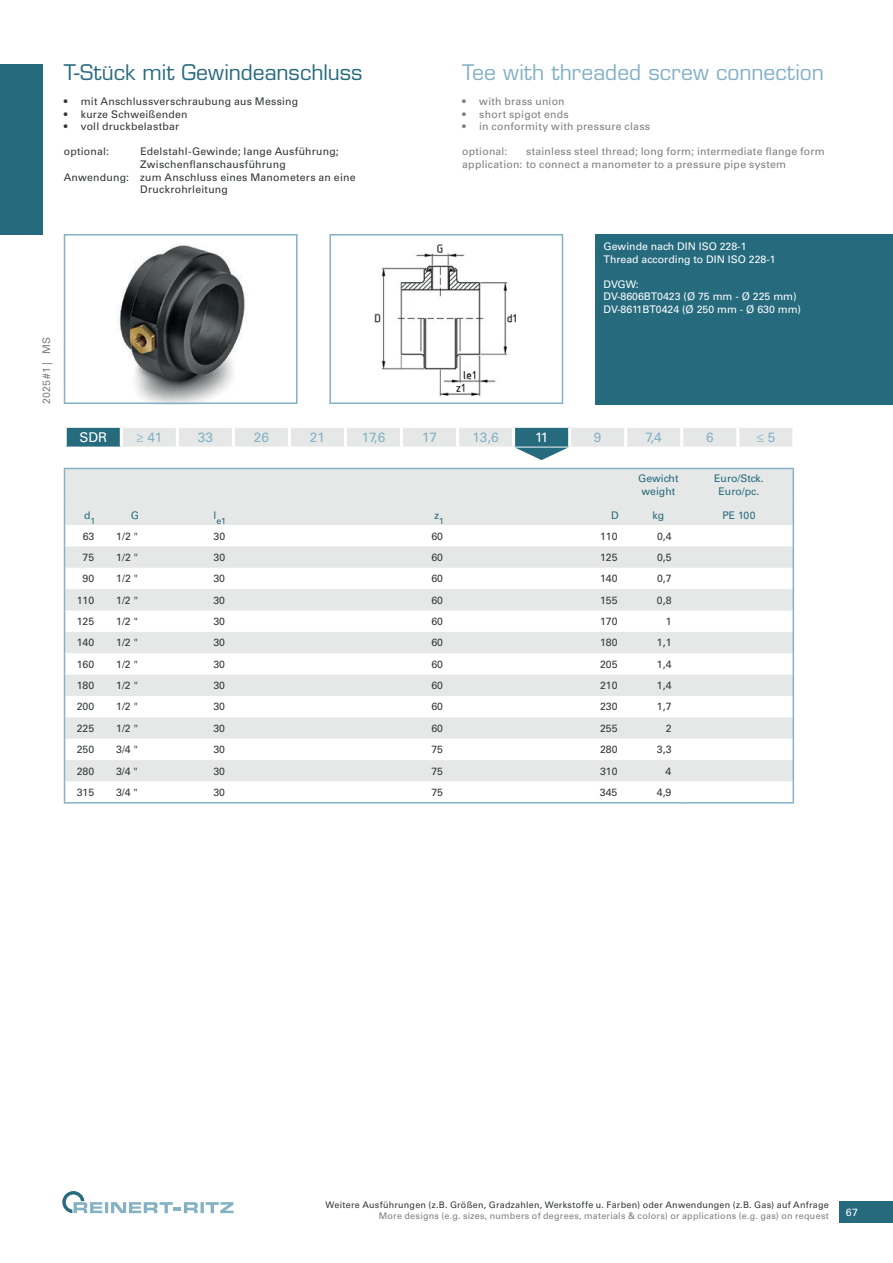
<style>
.page{position:relative;width:893px;height:1263px;background:#fff}
.page>*{position:absolute;margin:0;border:0;box-sizing:border-box;transform-origin:0 0}
.t1{font:21px "Eurostile LT Std";color:#84b1c5}
.t2{font:21px "Eurostile LT Std";letter-spacing:-.005em;color:#266a7e}
.t3{font:13.5px "Univers LT Std";color:#84b1c5}
.t4{font:13.5px "Univers LT Std";color:#fff}
.t5{font:10.5px "Univers LT Std";letter-spacing:.015em;color:#323738}
.t6{font:10.5px/12.6px "Univers LT Std";letter-spacing:.025em;color:#7c7f80}
.t7{font:10.5px/12.6px "Univers LT Std";color:#fff}
.t8{font:10.5px/12.6px "Univers LT Std";color:#266a7e;text-align:center}
.t9{font:9px "Univers LT Std";letter-spacing:.03em;color:#323738}
.t10{font:9px "Univers LT Std";letter-spacing:.025em;color:#7c7f80}
.t11{font:8.7px "Univers LT Std";color:#266a7e}
</style>
<div class="page">
<div style="left:0;top:64px;width:43px;height:170px;background:#266a7e"></div>
<div style="left:839px;top:1202px;width:54px;height:21px;background:#266a7e"></div>
<svg style="left:62px;top:1191px;width:172px;height:22px"></svg>
<div style="left:595px;top:234px;width:298px;height:170px;background:#266a7e"></div>
<img style="left:374px;top:244px;width:142px;height:152px">
<div style="left:329px;top:234px;width:234px;height:170px;border:2px solid #84b1c5"></div>
<svg style="left:65px;top:426px;width:727px;height:34px"></svg>
<img style="left:119px;top:245px;width:126px;height:156px">
<div style="left:64px;top:234px;width:234px;height:170px;border:2px solid #84b1c5"></div>
<svg style="left:65px;top:469px;width:727px;height:312px;fill:#e6e8e7"></svg>
<hr style="left:792px;top:525px;width:2px;height:21px;background:#84b1c5">
<hr style="left:792px;top:546px;width:2px;height:22px;background:#84b1c5">
<hr style="left:792px;top:568px;width:2px;height:21px;background:#84b1c5">
<hr style="left:792px;top:589px;width:2px;height:22px;background:#84b1c5">
<hr style="left:792px;top:611px;width:2px;height:21px;background:#84b1c5">
<hr style="left:792px;top:632px;width:2px;height:21px;background:#84b1c5">
<hr style="left:792px;top:653px;width:2px;height:22px;background:#84b1c5">
<hr style="left:792px;top:675px;width:2px;height:21px;background:#84b1c5">
<hr style="left:792px;top:696px;width:2px;height:21px;background:#84b1c5">
<hr style="left:792px;top:717px;width:2px;height:22px;background:#84b1c5">
<hr style="left:792px;top:739px;width:2px;height:21px;background:#84b1c5">
<hr style="left:792px;top:760px;width:2px;height:21px;background:#84b1c5">
<hr style="left:64px;top:802px;width:621px;height:2px;background:#84b1c5">
<hr style="left:792px;top:781px;width:2px;height:21px;background:#84b1c5">
<hr style="left:685px;top:802px;width:109px;height:2px;background:#84b1c5">
<hr style="left:792px;top:469px;width:2px;height:32px;background:#84b1c5">
<hr style="left:792px;top:501px;width:2px;height:24px;background:#84b1c5">
<hr style="left:64px;top:468px;width:44px;height:1px;background:#84b1c5">
<hr style="left:64px;top:469px;width:1px;height:32px;background:#84b1c5">
<hr style="left:108px;top:468px;width:686px;height:1px;background:#84b1c5">
<svg style="left:64px;top:501px;width:1px;height:301px"></svg>
<h1 class="t2" style="left:64px;top:63px;width:300px">T-Stück mit Gewindeanschluss</h1>
<p class="t5" style="left:64px;top:97px;width:236px">• mit Anschlussverschraubung aus Messing</p>
<p class="t5" style="left:64px;top:109px;width:125px">• kurze Schweißenden</p>
<p class="t5" style="left:64px;top:122px;width:117px">• voll druckbelastbar</p>
<p class="t5" style="left:64px;top:147px;width:47px">optional:</p>
<p class="t5" style="left:140px;top:147px;width:200px">Edelstahl-Gewinde; lange Ausführung;</p>
<p class="t5" style="left:140px;top:160px;width:147px">Zwischenflanschausführung</p>
<p class="t5" style="left:64px;top:172px;width:293px">Anwendung: zum Anschluss eines Manometers an eine</p>
<p class="t5" style="left:140px;top:185px;width:89px">Druckrohrleitung</p>
<h1 class="t1" style="left:462px;top:63px;width:363px">Tee with threaded screw connection</h1>
<p class="t6" style="left:462px;top:95px;width:104px">• with brass union</p>
<p class="t6" style="left:462px;top:108px;width:108px">• short spigot ends</p>
<p class="t6" style="left:462px;top:121px;width:189px">• in conformity with pressure class</p>
<p class="t6" style="left:462px;top:146px;width:47px">optional:</p>
<p class="t6" style="left:462px;top:146px;width:364px;text-indent:64px">stainless steel thread; long form; intermediate flange form application: to connect a manometer to a pressure pipe system</p>
<p class="t6" style="left:41px;top:404px;width:69px;rotate:-90deg">2025#1 | MS</p>
<p class="t7" style="left:604px;top:241px;width:174px">Gewinde nach DIN ISO 228-1<br>Thread according to DIN ISO 228-1</p>
<p class="t7" style="left:604px;top:278px;width:199px">DVGW:<br>DV-8606BT0423 (Ø 75 mm - Ø 225 mm)<br>DV-8611BT0424 (Ø 250 mm - Ø 630 mm)</p>
<p class="t4" style="left:79px;top:432px;width:29px">SDR</p>
<p class="t3" style="left:136px;top:432px;width:28px">≥ 41</p>
<p class="t3" style="left:198px;top:432px;width:17px">33</p>
<p class="t3" style="left:254px;top:432px;width:17px">26</p>
<p class="t3" style="left:310px;top:432px;width:17px">21</p>
<p class="t3" style="left:362px;top:432px;width:25px">17,6</p>
<p class="t3" style="left:422px;top:432px;width:16px">17</p>
<p class="t3" style="left:472px;top:432px;width:28px">13,6</p>
<p class="t4" style="left:535px;top:432px;width:15px">11</p>
<p class="t3" style="left:594px;top:432px;width:9px">9</p>
<p class="t3" style="left:646px;top:432px;width:18px">7,4</p>
<p class="t3" style="left:706px;top:432px;width:9px">6</p>
<p class="t3" style="left:756px;top:432px;width:20px">≤ 5</p>
<p class="t8" style="left:84px;top:509px;width:8px">d</p>
<p class="t11" style="left:90px;top:517px;width:6px">1</p>
<p class="t8" style="left:131px;top:509px;width:10px">G</p>
<p class="t8" style="left:213px;top:509px;width:4px">l</p>
<p class="t11" style="left:216px;top:517px;width:11px">e1</p>
<p class="t8" style="left:435px;top:509px;width:6px">z</p>
<p class="t11" style="left:439px;top:517px;width:6px">1</p>
<p class="t8" style="left:638px;top:473px;width:42px">Gewicht weight</p>
<p class="t8" style="left:714px;top:473px;width:51px">Euro/Stck.<br>Euro/pc.</p>
<p class="t8" style="left:611px;top:509px;width:9px">D</p>
<p class="t8" style="left:652px;top:509px;width:13px">kg</p>
<p class="t8" style="left:722px;top:509px;width:35px">PE 100</p>
<p class="t5" style="left:83px;top:531px;width:13px">63</p>
<p class="t5" style="left:116px;top:531px;width:23px">1/2 "</p>
<p class="t5" style="left:213px;top:531px;width:13px">30</p>
<p class="t5" style="left:431px;top:531px;width:13px">60</p>
<p class="t5" style="left:600px;top:531px;width:19px">110</p>
<p class="t5" style="left:657px;top:531px;width:16px">0,4</p>
<p class="t5" style="left:83px;top:553px;width:13px">75</p>
<p class="t5" style="left:116px;top:553px;width:23px">1/2 "</p>
<p class="t5" style="left:213px;top:553px;width:13px">30</p>
<p class="t5" style="left:431px;top:553px;width:13px">60</p>
<p class="t5" style="left:600px;top:553px;width:19px">125</p>
<p class="t5" style="left:657px;top:553px;width:16px">0,5</p>
<p class="t5" style="left:83px;top:574px;width:13px">90</p>
<p class="t5" style="left:116px;top:574px;width:23px">1/2 "</p>
<p class="t5" style="left:213px;top:574px;width:13px">30</p>
<p class="t5" style="left:431px;top:574px;width:13px">60</p>
<p class="t5" style="left:600px;top:574px;width:19px">140</p>
<p class="t5" style="left:657px;top:574px;width:16px">0,7</p>
<p class="t5" style="left:77px;top:596px;width:19px">110</p>
<p class="t5" style="left:116px;top:596px;width:23px">1/2 "</p>
<p class="t5" style="left:213px;top:596px;width:13px">30</p>
<p class="t5" style="left:431px;top:596px;width:13px">60</p>
<p class="t5" style="left:600px;top:596px;width:19px">155</p>
<p class="t5" style="left:657px;top:596px;width:16px">0,8</p>
<p class="t5" style="left:77px;top:617px;width:19px">125</p>
<p class="t5" style="left:116px;top:617px;width:23px">1/2 "</p>
<p class="t5" style="left:213px;top:617px;width:13px">30</p>
<p class="t5" style="left:431px;top:617px;width:13px">60</p>
<p class="t5" style="left:600px;top:617px;width:19px">170</p>
<p class="t5" style="left:666px;top:617px;width:7px">1</p>
<p class="t5" style="left:77px;top:638px;width:19px">140</p>
<p class="t5" style="left:116px;top:638px;width:23px">1/2 "</p>
<p class="t5" style="left:213px;top:638px;width:13px">30</p>
<p class="t5" style="left:431px;top:638px;width:13px">60</p>
<p class="t5" style="left:600px;top:638px;width:19px">180</p>
<p class="t5" style="left:657px;top:638px;width:16px">1,1</p>
<p class="t5" style="left:77px;top:660px;width:19px">160</p>
<p class="t5" style="left:116px;top:660px;width:23px">1/2 "</p>
<p class="t5" style="left:213px;top:660px;width:13px">30</p>
<p class="t5" style="left:431px;top:660px;width:13px">60</p>
<p class="t5" style="left:600px;top:660px;width:19px">205</p>
<p class="t5" style="left:657px;top:660px;width:16px">1,4</p>
<p class="t5" style="left:77px;top:681px;width:19px">180</p>
<p class="t5" style="left:116px;top:681px;width:23px">1/2 "</p>
<p class="t5" style="left:213px;top:681px;width:13px">30</p>
<p class="t5" style="left:431px;top:681px;width:13px">60</p>
<p class="t5" style="left:600px;top:681px;width:19px">210</p>
<p class="t5" style="left:657px;top:681px;width:16px">1,4</p>
<p class="t5" style="left:77px;top:702px;width:19px">200</p>
<p class="t5" style="left:116px;top:702px;width:23px">1/2 "</p>
<p class="t5" style="left:213px;top:702px;width:13px">30</p>
<p class="t5" style="left:431px;top:702px;width:13px">60</p>
<p class="t5" style="left:600px;top:702px;width:19px">230</p>
<p class="t5" style="left:657px;top:702px;width:16px">1,7</p>
<p class="t5" style="left:77px;top:724px;width:19px">225</p>
<p class="t5" style="left:116px;top:724px;width:23px">1/2 "</p>
<p class="t5" style="left:213px;top:724px;width:13px">30</p>
<p class="t5" style="left:431px;top:724px;width:13px">60</p>
<p class="t5" style="left:600px;top:724px;width:19px">255</p>
<p class="t5" style="left:666px;top:724px;width:7px">2</p>
<p class="t5" style="left:77px;top:745px;width:19px">250</p>
<p class="t5" style="left:116px;top:745px;width:23px">3/4 "</p>
<p class="t5" style="left:213px;top:745px;width:13px">30</p>
<p class="t5" style="left:431px;top:745px;width:13px">75</p>
<p class="t5" style="left:600px;top:745px;width:19px">280</p>
<p class="t5" style="left:657px;top:745px;width:16px">3,3</p>
<p class="t5" style="left:77px;top:766px;width:19px">280</p>
<p class="t5" style="left:116px;top:766px;width:23px">3/4 "</p>
<p class="t5" style="left:213px;top:766px;width:13px">30</p>
<p class="t5" style="left:431px;top:766px;width:13px">75</p>
<p class="t5" style="left:600px;top:766px;width:19px">310</p>
<p class="t5" style="left:666px;top:766px;width:7px">4</p>
<p class="t5" style="left:77px;top:787px;width:19px">315</p>
<p class="t5" style="left:116px;top:787px;width:23px">3/4 "</p>
<p class="t5" style="left:213px;top:787px;width:13px">30</p>
<p class="t5" style="left:431px;top:787px;width:13px">75</p>
<p class="t5" style="left:600px;top:787px;width:19px">345</p>
<p class="t5" style="left:657px;top:787px;width:16px">4,9</p>
<p class="t9" style="left:326px;top:1201px;width:505px">Weitere Ausführungen (z.B. Größen, Gradzahlen, Werkstoffe u. Farben) oder Anwendungen (z.B. Gas) auf Anfrage</p>
<p class="t10" style="left:379px;top:1212px;width:452px">More designs (e.g. sizes, numbers of degrees, materials &amp; colors) or applications (e.g. gas) on request</p>
<p class="t7" style="left:846px;top:1207px;width:14px">67</p>
</div>
